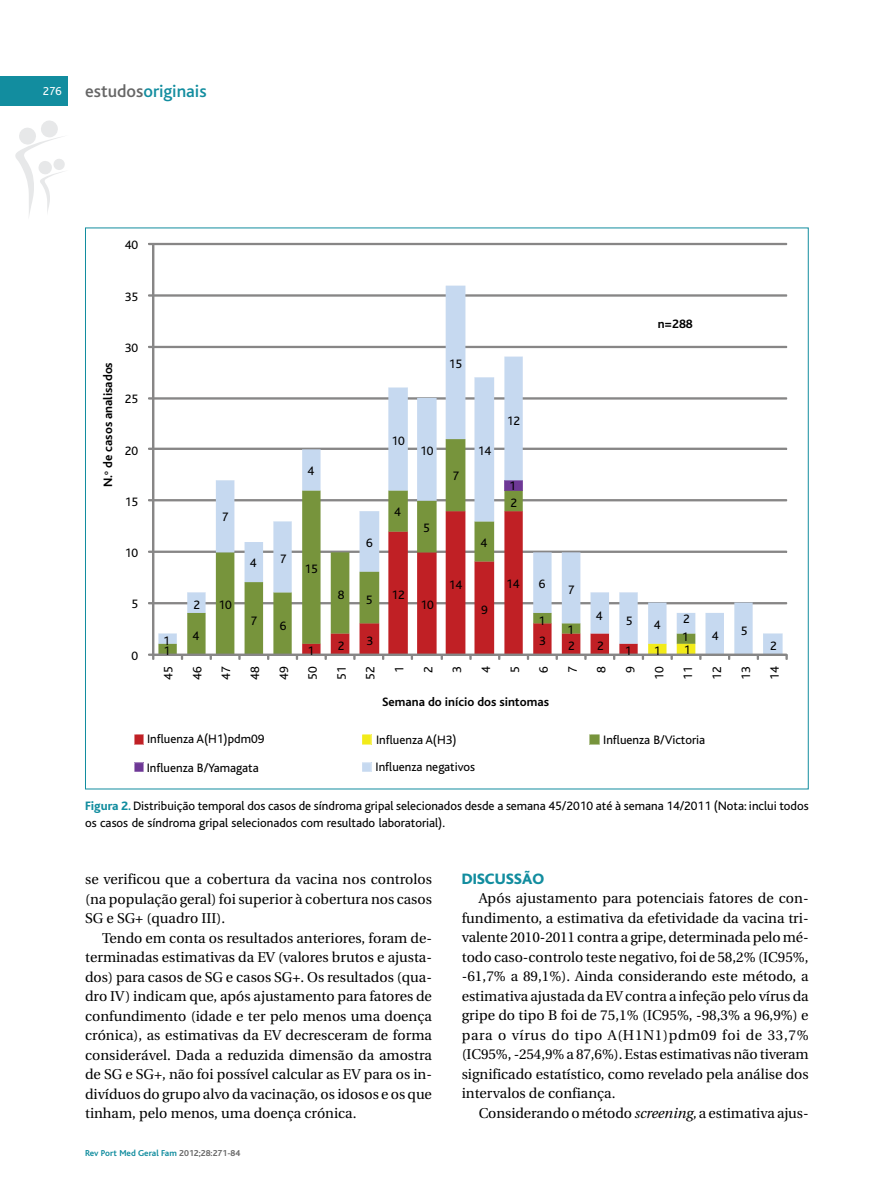
<style>
.page{position:relative;width:881px;height:1191px;background:#fff}
.page>*{position:absolute;margin:0;border:0;box-sizing:border-box;transform-origin:0 0}
.t1{font:500 18px "Bliss";color:#128d9f}
.t2{font:800 15.75px "Bliss";color:#128d9f}
.t3{font:14.25px/19.5px "Utopia";color:#000;text-align:justify}
.t4{font:12.75px/16.5px "Bliss";color:#000}
.t5{font:700 12.75px "Bliss";color:#000}
.t6{font:12px "Bliss";color:#fff}
.t7{font:700 9px "Bliss";color:#128d9f}
.s1{color:#666}
.s2{font-weight:800;color:#128d9f}
.s3{font-style:italic}
</style>
<div class="page">
<svg style="left:15px;top:120px;width:50px;height:95px"></svg>
<div style="left:0;top:77px;width:68px;height:29px;background:#128d9f"></div>
<svg style="left:148px;top:243px;width:639px;height:417px"></svg>
<svg style="left:134px;top:734px;width:10px;height:10px"></svg>
<svg style="left:362px;top:734px;width:9px;height:10px"></svg>
<svg style="left:589px;top:734px;width:10px;height:10px"></svg>
<svg style="left:134px;top:762px;width:10px;height:10px"></svg>
<svg style="left:362px;top:762px;width:9px;height:10px"></svg>
<p class="t6" style="left:43px;top:87px;width:20px">276</p>
<p class="t1" style="left:85px;top:85px;width:123px"><span class="s1">estudos</span>originais</p>
<p class="t4" style="left:125px;top:238px;width:15px">40</p>
<p class="t5" style="left:104px;top:487px;width:126px;rotate:-90deg">N.<sup>o</sup> de casos analisados</p>
<p class="t4" style="left:125px;top:290px;width:15px">35</p>
<p class="t4" style="left:125px;top:341px;width:15px">30</p>
<p class="t4" style="left:125px;top:392px;width:15px">25</p>
<p class="t4" style="left:125px;top:443px;width:15px">20</p>
<p class="t4" style="left:125px;top:495px;width:15px">15</p>
<p class="t4" style="left:125px;top:546px;width:15px">10</p>
<p class="t4" style="left:131px;top:597px;width:8px">5</p>
<p class="t4" style="left:131px;top:649px;width:8px">0</p>
<p class="t4" style="left:163px;top:636px;width:9px;line-height:10.6px">1<br>1</p>
<p class="t4" style="left:193px;top:598px;width:8px">2</p>
<p class="t4" style="left:192px;top:629px;width:8px">4</p>
<p class="t4" style="left:222px;top:510px;width:8px">7</p>
<p class="t4" style="left:218px;top:598px;width:15px">10</p>
<p class="t4" style="left:250px;top:556px;width:8px">4</p>
<p class="t4" style="left:250px;top:613px;width:8px">7</p>
<p class="t4" style="left:307px;top:464px;width:8px">4</p>
<p class="t4" style="left:280px;top:552px;width:8px">7</p>
<p class="t4" style="left:280px;top:618px;width:8px">6</p>
<p class="t4" style="left:304px;top:562px;width:15px">15</p>
<p class="t4" style="left:307px;top:644px;width:8px">1</p>
<p class="t4" style="left:337px;top:587px;width:8px">8</p>
<p class="t4" style="left:337px;top:639px;width:8px">2</p>
<p class="t4" style="left:366px;top:536px;width:8px">6</p>
<p class="t4" style="left:365px;top:593px;width:8px">5</p>
<p class="t4" style="left:366px;top:634px;width:8px">3</p>
<p class="t4" style="left:448px;top:357px;width:15px">15</p>
<p class="t4" style="left:391px;top:433px;width:15px">10</p>
<p class="t4" style="left:394px;top:505px;width:8px">4</p>
<p class="t4" style="left:391px;top:588px;width:15px">12</p>
<p class="t4" style="left:420px;top:444px;width:15px">10</p>
<p class="t4" style="left:423px;top:521px;width:8px">5</p>
<p class="t4" style="left:452px;top:469px;width:8px">7</p>
<p class="t4" style="left:420px;top:598px;width:15px">10</p>
<p class="t4" style="left:448px;top:578px;width:15px">14</p>
<p class="t4" style="left:477px;top:444px;width:15px">14</p>
<p class="t4" style="left:480px;top:536px;width:8px">4</p>
<p class="t4" style="left:481px;top:603px;width:8px">9</p>
<p class="t4" style="left:506px;top:414px;width:15px">12</p>
<p class="t4" style="left:509px;top:479px;width:9px">1<br>2</p>
<p class="t4" style="left:506px;top:577px;width:15px">14</p>
<p class="t4" style="left:538px;top:577px;width:8px">6</p>
<p class="t4" style="left:538px;top:611px;width:9px;line-height:20.4px">1<br>3</p>
<p class="t5" style="left:657px;top:319px;width:37px">n=288</p>
<p class="t4" style="left:567px;top:583px;width:8px">7</p>
<p class="t4" style="left:567px;top:624px;width:9px;line-height:15.8px">1<br>2</p>
<p class="t4" style="left:595px;top:608px;width:8px">4</p>
<p class="t4" style="left:597px;top:639px;width:8px">2</p>
<p class="t4" style="left:653px;top:618px;width:8px">4</p>
<p class="t4" style="left:681px;top:611px;width:10px;line-height:18.3px">2<br>1</p>
<p class="t4" style="left:683px;top:643px;width:8px">1</p>
<p class="t4" style="left:625px;top:613px;width:8px">5</p>
<p class="t4" style="left:624px;top:644px;width:8px">1</p>
<p class="t4" style="left:653px;top:644px;width:8px">1</p>
<p class="t4" style="left:711px;top:629px;width:8px">4</p>
<p class="t4" style="left:740px;top:624px;width:8px">5</p>
<p class="t4" style="left:769px;top:639px;width:8px">2</p>
<p class="t4" style="left:161px;top:679px;width:15px;rotate:-90deg">45</p>
<p class="t4" style="left:190px;top:679px;width:15px;rotate:-90deg">46</p>
<p class="t4" style="left:219px;top:679px;width:15px;rotate:-90deg">47</p>
<p class="t4" style="left:248px;top:679px;width:15px;rotate:-90deg">48</p>
<p class="t4" style="left:277px;top:679px;width:15px;rotate:-90deg">49</p>
<p class="t4" style="left:306px;top:679px;width:15px;rotate:-90deg">50</p>
<p class="t4" style="left:335px;top:679px;width:15px;rotate:-90deg">51</p>
<p class="t4" style="left:363px;top:679px;width:15px;rotate:-90deg">52</p>
<p class="t4" style="left:392px;top:673px;width:8px;rotate:-90deg">1</p>
<p class="t4" style="left:421px;top:673px;width:8px;rotate:-90deg">2</p>
<p class="t4" style="left:450px;top:673px;width:8px;rotate:-90deg">3</p>
<p class="t4" style="left:479px;top:673px;width:8px;rotate:-90deg">4</p>
<p class="t4" style="left:508px;top:673px;width:8px;rotate:-90deg">5</p>
<p class="t4" style="left:536px;top:673px;width:8px;rotate:-90deg">6</p>
<p class="t4" style="left:565px;top:673px;width:8px;rotate:-90deg">7</p>
<p class="t4" style="left:594px;top:673px;width:8px;rotate:-90deg">8</p>
<p class="t4" style="left:623px;top:673px;width:8px;rotate:-90deg">9</p>
<p class="t4" style="left:652px;top:679px;width:15px;rotate:-90deg">10</p>
<p class="t4" style="left:681px;top:679px;width:15px;rotate:-90deg">11</p>
<p class="t4" style="left:710px;top:679px;width:15px;rotate:-90deg">12</p>
<p class="t4" style="left:738px;top:679px;width:15px;rotate:-90deg">13</p>
<p class="t4" style="left:767px;top:679px;width:15px;rotate:-90deg">14</p>
<p class="t5" style="left:382px;top:698px;width:168px">Semana do início dos sintomas</p>
<p class="t4" style="left:147px;top:732px;width:119px">Influenza A(H1)pdm09</p>
<p class="t4" style="left:147px;top:761px;width:113px">Influenza B/Yamagata</p>
<p class="t4" style="left:375px;top:727px;width:101px;line-height:27.3px">Influenza A(H3)<br>Influenza negativos</p>
<p class="t4" style="left:603px;top:733px;width:103px">Influenza B/Victoria</p>
<p class="t4" style="left:85px;top:799px;width:724px"><span class="s2">Figura 2.</span>Distribuição temporal dos casos de síndroma gripal selecionados desde a semana 45/2010 até à semana 14/2011 (Nota: inclui todos os casos de síndroma gripal selecionados com resultado laboratorial).</p>
<p class="t3" style="left:85px;top:871px;width:348px">se verificou que a cobertura da vacina nos controlos (na população geral) foi superior à cobertura nos casos SG e SG+ (quadro III).</p>
<p class="t3" style="left:85px;top:929px;width:348px;text-indent:17px">Tendo em conta os resultados anteriores, foram de&shy;terminadas estimativas da EV (valores brutos e ajusta&shy;dos) para casos de SG e casos SG+. Os resultados (qua&shy;dro IV) indicam que, após ajustamento para fatores de confundimento (idade e ter pelo menos uma doença crónica), as estimativas da EV decresceram de forma considerável. Dada a reduzida dimensão da amostra de SG e SG+, não foi possível calcular as EV para os in&shy;divíduos do grupo alvo da vacinação, os idosos e os que tinham, pelo menos, uma doença crónica.</p>
<p class="t7" style="left:85px;top:1149px;width:157px">Rev Port Med Geral Fam <span class="s1">2012;28:271-84</span></p>
<p class="t2" style="left:461px;top:873px;width:84px">DISCUSSÃO</p>
<p class="t3" style="left:461px;top:889px;width:348px;text-indent:17px">Após ajustamento para potenciais fatores de con&shy;fundimento, a estimativa da efetividade da vacina tri&shy;valente 2010-2011 contra a gripe, determinada pelo mé&shy;todo caso-controlo teste negativo, foi de 58,2% (IC95%, -61,7% a 89,1%). Ainda considerando este método, a estimativa ajustada da EV contra a infeção pelo vírus da gripe do tipo B foi de 75,1% (IC95%, -98,3% a 96,9%) e para o vírus do tipo A(H1N1)pdm09 foi de 33,7% (IC95%, -254,9% a 87,6%). Estas estimativas não tiveram significado estatístico, como revelado pela análise dos intervalos de confiança.</p>
<p class="t3" style="left:478px;top:1104px;width:331px">Considerando o método <span class="s3">screening,</span> a estimativa ajus-</p>
</div>
